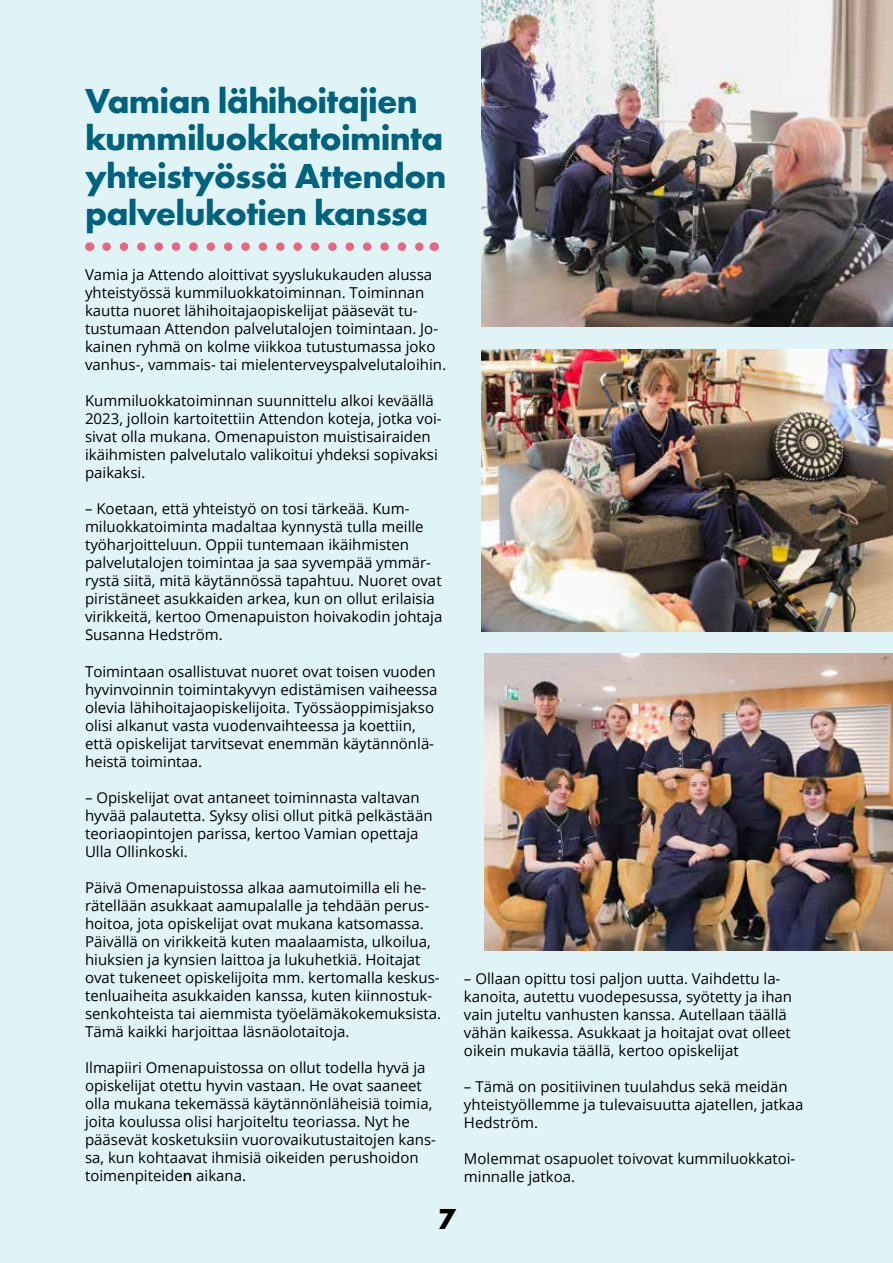
<style>
.page{position:relative;width:893px;height:1263px;background:#e0f4f8}
.page>*{position:absolute;margin:0;border:0;box-sizing:border-box;transform-origin:0 0}
.t1{font:700 36px/37.5px "Futura PT";letter-spacing:-.02em;color:#00627d}
.t2{font:700 30px "Futura PT";color:#000}
.t3{font:15px/18px "Open Sans";color:#000}
.s1{font-weight:600}
</style>
<div class="page">
<img style="left:481px;top:0;width:412px;height:326px">
<img style="left:481px;top:349px;width:412px;height:282px">
<img style="left:484px;top:653px;width:409px;height:297px">
<svg style="left:107px;top:242px;width:317px;height:9px"></svg>
<h1 class="t1" style="left:85px;top:81px;width:363px">Vamian lähihoitajien kummiluokkatoiminta yhteistyössä Attendon palvelukotien kanssa</h1>
<p class="t3" style="left:85px;top:266px;width:362px">Vamia ja Attendo aloittivat syyslukukauden alussa yhteistyössä kummiluokkatoiminnan. Toiminnan kautta nuoret lähihoitajaopiskelijat pääsevät tu&shy;tustumaan Attendon palvelutalojen toimintaan. Jo&shy;kainen ryhmä on kolme viikkoa tutustumassa joko vanhus-, vammais- tai mielenterveyspalvelutaloihin.</p>
<p class="t3" style="left:85px;top:392px;width:358px">Kummiluokkatoiminnan suunnittelu alkoi keväällä 2023, jolloin kartoitettiin Attendon koteja, jotka voi&shy;sivat olla mukana. Omenapuiston muistisairaiden ikäihmisten palvelutalo valikoitui yhdeksi sopivaksi paikaksi.</p>
<p class="t3" style="left:85px;top:500px;width:359px">– Koetaan, että yhteistyö on tosi tärkeää. Kum&shy;miluokkatoiminta madaltaa kynnystä tulla meille työharjoitteluun. Oppii tuntemaan ikäihmisten palvelutalojen toimintaa ja saa syvempää ymmär&shy;rystä siitä, mitä käytännössä tapahtuu. Nuoret ovat piristäneet asukkaiden arkea, kun on ollut erilaisia virikkeitä, kertoo Omenapuiston hoivakodin johtaja Susanna Hedström.</p>
<p class="t3" style="left:85px;top:662px;width:354px">Toimintaan osallistuvat nuoret ovat toisen vuoden hyvinvoinnin toimintakyvyn edistämisen vaiheessa olevia lähihoitajaopiskelijoita. Työssäoppimisjakso olisi alkanut vasta vuodenvaihteessa ja koettiin, että opiskelijat tarvitsevat enemmän käytännönlä&shy;heistä toimintaa.</p>
<p class="t3" style="left:85px;top:788px;width:349px">– Opiskelijat ovat antaneet toiminnasta valtavan hyvää palautetta. Syksy olisi ollut pitkä pelkästään teoriaopintojen parissa, kertoo Vamian opettaja Ulla Ollinkoski.</p>
<p class="t3" style="left:85px;top:878px;width:358px">Päivä Omenapuistossa alkaa aamutoimilla eli he&shy;rätellään asukkaat aamupalalle ja tehdään perus&shy;hoitoa, jota opiskelijat ovat mukana katsomassa.<br>Päivällä on virikkeitä kuten maalaamista, ulkoilua, hiuksien ja kynsien laittoa ja lukuhetkiä. Hoitajat ovat tukeneet opiskelijoita mm. kertomalla keskus&shy;tenluaiheita asukkaiden kanssa, kuten kiinnostuk&shy;senkohteista tai aiemmista työelämäkokemuksista.<br>Tämä kaikki harjoittaa läsnäolotaitoja.</p>
<p class="t3" style="left:85px;top:1058px;width:352px">Ilmapiiri Omenapuistossa on ollut todella hyvä ja opiskelijat otettu hyvin vastaan. He ovat saaneet olla mukana tekemässä käytännönläheisiä toimia, joita koulussa olisi harjoiteltu teoriassa. Nyt he pääsevät kosketuksiin vuorovaikutustaitojen kans&shy;sa, kun kohtaavat ihmisiä oikeiden perushoidon toimenpiteide<span class="s1">n</span> aikana.</p>
<p class="t3" style="left:464px;top:969px;width:330px">– Ollaan opittu tosi paljon uutta. Vaihdettu la&shy;kanoita, autettu vuodepesussa, syötetty ja ihan vain juteltu vanhusten kanssa. Autellaan täällä vähän kaikessa. Asukkaat ja hoitajat ovat olleet oikein mukavia täällä, kertoo opiskelijat</p>
<p class="t3" style="left:464px;top:1077px;width:341px">– Tämä on positiivinen tuulahdus sekä meidän yhteistyöllemme ja tulevaisuutta ajatellen, jatkaa<br>Hedström.</p>
<p class="t3" style="left:464px;top:1149px;width:333px">Molemmat osapuolet toivovat kummiluokkatoi&shy;minnalle jatkoa.</p>
<h2 class="t2" style="left:437px;top:1194px;width:26px">77</h2>
</div>
